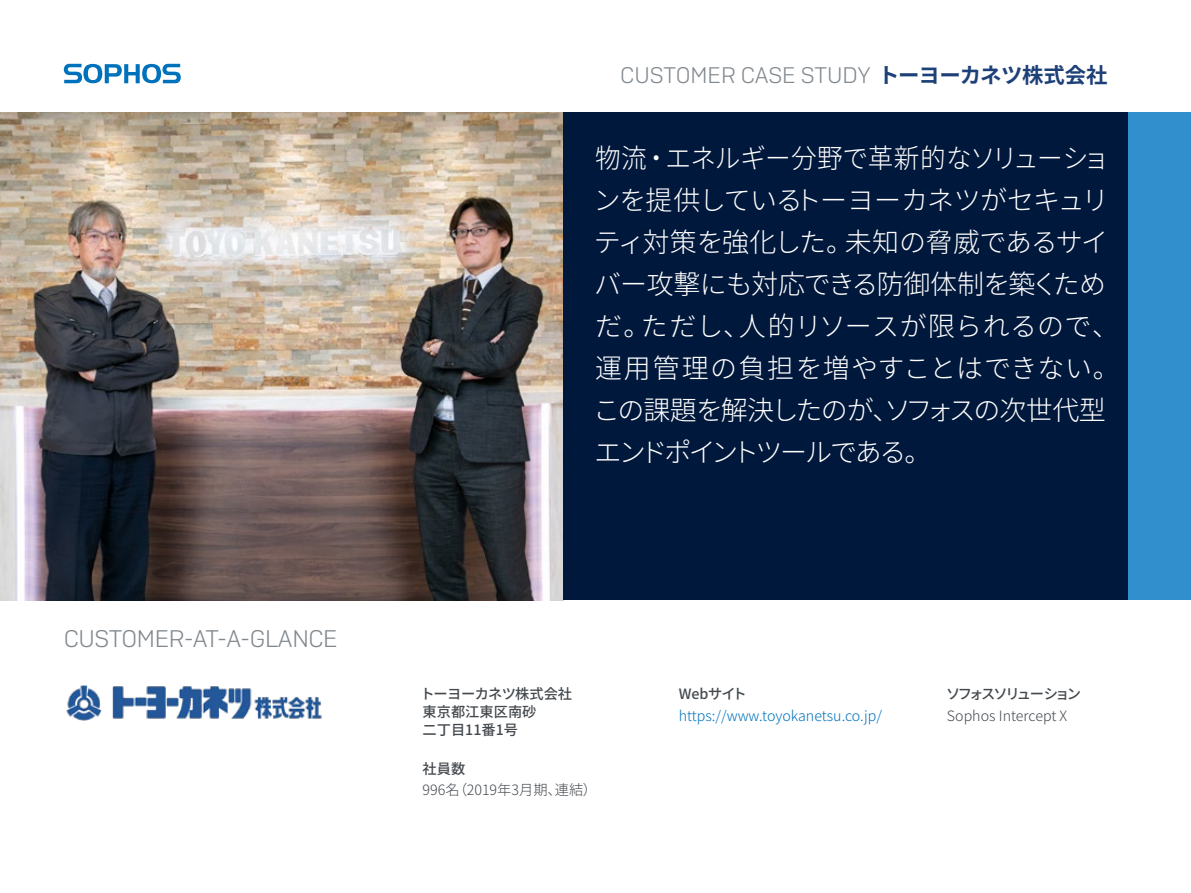
<style>
.page{position:relative;width:1191px;height:893px;background:#fff}
.page>*{position:absolute;margin:0;border:0;box-sizing:border-box;transform-origin:0 0}
.t1{font:300 27px/42px "Noto Sans CJ Kjp";letter-spacing:-.025em;color:#fff;scale:.95 1}
.t2{font:300 24px "Sophos Sans";letter-spacing:-.015em;color:#81888e}
.t3{font:300 22.5px "Sophos Sans";color:#81888e}
.t4{font:500 14.25px/18px "Noto Sans CJ Kjp";color:#44494e}
.t5{font:300 14.25px "Noto Sans CJ Kjp";color:#44494e}
.t6{font:300 14.25px "Noto Sans CJ Kjp";color:#0072bc}
.t7{font:500 14.25px "Noto Sans CJ Kjp";letter-spacing:-.18em;color:#44494e}
.s1{font-family:"Noto Sans CJ Kjp";font-weight:700;font-size:21.3px;color:#1d4078}
</style>
<div class="page">
<svg style="left:64px;top:64px;width:117px;height:19px"></svg>
<div style="left:589px;top:113px;width:602px;height:487px;background:#318fce"></div>
<img style="left:0;top:113px;width:563px;height:487px">
<div style="left:563px;top:113px;width:564px;height:487px;background:#00183b"></div>
<img style="left:66px;top:685px;width:256px;height:36px">
<p class="t2" style="left:64px;top:625px;width:275px">CUSTOMER-AT-A-GLANCE</p>
<p class="t3" style="left:620px;top:62px;width:489px">CUSTOMER CASE STUDY <span class="s1">トーヨーカネツ株式会社</span></p>
<p class="t1" style="left:593px;top:138px;width:556px">物流・エネルギー分野で革新的なソリューションを提供しているトーヨーカネツがセキュリティ対策を強化した。未知の脅威であるサイバー攻撃にも対応できる防御体制を築くためだ。ただし、人的リソースが限られるので、運用管理の負担を増やすことはできない。この課題を解決したのが、ソフォスの次世代型エンドポイントツールである。</p>
<p class="t4" style="left:420px;top:685px;width:153px">トーヨーカネツ株式会社東京都江東区南砂<br>二丁目11番1号</p>
<p class="t4" style="left:422px;top:760px;width:44px">社員数</p>
<p class="t5" style="left:422px;top:782px;width:176px">996名（2019年3月期、連結）</p>
<p class="t4" style="left:679px;top:685px;width:69px">Webサイト</p>
<p class="t6" style="left:679px;top:707px;width:205px">https://www.toyokanetsu.co.jp/</p>
<p class="t7" style="left:946px;top:686px;width:137px">ソフォスソリューション</p>
<p class="t5" style="left:947px;top:707px;width:122px">Sophos Intercept X</p>
</div>
